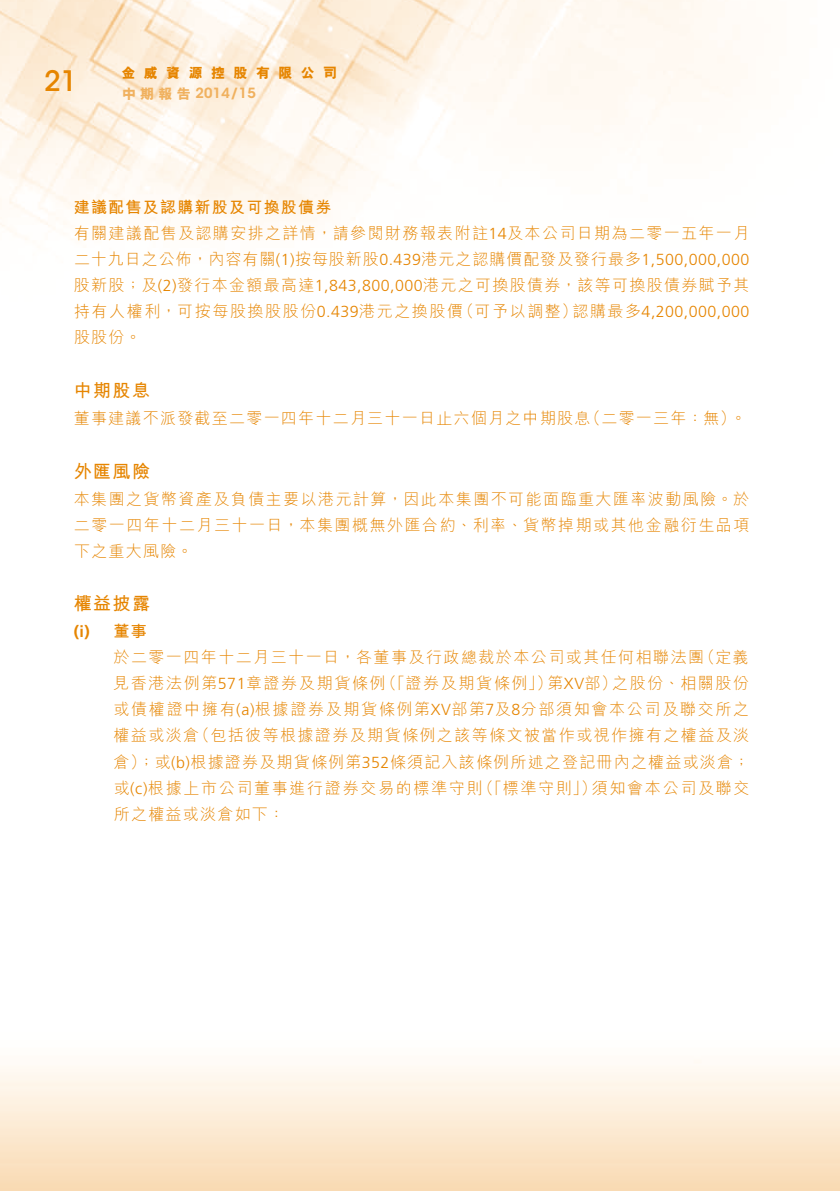
<style>
.page{position:relative;width:840px;height:1191px;background:#fff}
.page>*{position:absolute;margin:0;border:0;box-sizing:border-box;transform-origin:0 0}
.t1{font:500 28px "ITC Avant Garde Std";color:#e68500}
.t2{font:700 18px "M Hei HK";letter-spacing:.08em;color:#e68500}
.t3{font:300 16px/26px "M Hei HK";letter-spacing:.09em;color:#e68500}
.t4{font:300 16px "Frutiger LT Std";letter-spacing:.03em;color:#e68500}
.t5{font:700 16px "Frutiger LT Std";color:#e68500}
.t6{font:700 16px "M Hei HK";color:#e68500}
.t7{font:600 14px "ITC Avant Garde Std";letter-spacing:.02em;color:#f0b15f}
.t8{font:800 14px "M Hei HK";letter-spacing:.6em;color:#e68500}
.s1{font-family:"M Hei HK";font-weight:800}
.s2{font-weight:700}
.s3{font-family:"Frutiger LT Std"}
.s4{font-family:"M Hei HK"}
</style>
<div class="page">
<img style="left:0;top:0;width:839px;height:1191px">
<h1 class="t1" style="left:44px;top:64px;width:35px">21</h1>
<p class="t8" style="left:121px;top:64px;width:217px">金威資源控股有限公司</p>
<p class="t7" style="left:122px;top:84px;width:135px"><span class="s1">中期報告</span> 2014/15</p>
<p class="t3" style="left:74px;top:193px;width:676px"><span class="s2">建議配售及認購新股及可換股債券<br></span>有關建議配售及認購安排之詳情，請參閱財務報表附註<span class="s3">14</span>及本公司日期為二零一五年一月二十九日之公佈，內容有關 <span class="s3">)1(</span> 按每股新股<span class="s3">0.439</span>港元之認購價配發及發行最多<span class="s3">1,500,000,000</span>股新股；及 <span class="s3">)2(</span> 發行本金額最高達<span class="s3">1,843,800,000</span>港元之可換股債券，該等可換股債券賦予其</p>
<p class="t4" style="left:572px;top:302px;width:178px"><span class="s4">認購最多</span>4,200,000,000</p>
<p class="t3" style="left:458px;top:297px;width:121px">（可予以調整）</p>
<p class="t3" style="left:74px;top:297px;width:390px">持有人權利，可按每股換股股份<span class="s3">0.439</span>港元之換股價股股份。</p>
<p class="t2" style="left:74px;top:377px;width:78px">中期股息</p>
<p class="t3" style="left:584px;top:404px;width:152px">（二零一三年：無(</p>
<p class="t3" style="left:74px;top:404px;width:518px">董事建議不派發截至二零一四年十二月三十一日止六個月之中期股息</p>
<p class="t2" style="left:74px;top:458px;width:78px">外匯風險</p>
<p class="t3" style="left:74px;top:485px;width:676px;text-align:justify">本集團之貨幣資產及負債主要以港元計算，因此本集團不可能面臨重大匯率波動風險。於二零一四年十二月三十一日，本集團概無外匯合約、利率、貨幣掉期或其他金融衍生品項下之重大風險。</p>
<p class="t2" style="left:74px;top:590px;width:78px">權益披露</p>
<p class="t6" style="left:113px;top:620px;width:35px">董事</p>
<p class="t3" style="left:730px;top:404px;width:17px">。</p>
<p class="t5" style="left:74px;top:622px;width:17px">)i(</p>
<p class="t3" style="left:698px;top:644px;width:51px">（定義</p>
<p class="t3" style="left:611px;top:644px;width:138px;text-indent:-498px">於二零一四年十二月三十一日，各董事及行政總裁於本公司或其任何相聯法團<br>之股份、相關股份</p>
<p class="t3" style="left:380px;top:670px;width:173px">（「證券及期貨條例」）</p>
<p class="t3" style="left:547px;top:670px;width:71px">第<span class="s3">XV</span>部）</p>
<p class="t3" style="left:113px;top:670px;width:274px">見香港法例第<span class="s3">571</span>章證券及期貨條例</p>
<p class="t3" style="left:113px;top:696px;width:636px">或債權證中擁有 <span class="s3">)a(</span> 根據證券及期貨條例第<span class="s3">XV</span>部第 及<span class="s3">7 8</span>分部須知會本公司及聯交所之</p>
<p class="t3" style="left:194px;top:722px;width:556px">（包括彼等根據證券及期貨條例之該等條文被當作或視作擁有之權益及淡</p>
<p class="t3" style="left:113px;top:722px;width:87px">權益或淡倉</p>
<p class="t3" style="left:113px;top:748px;width:637px">倉）；或 <span class="s3">)b(</span> 根據證券及期貨條例第<span class="s3">352</span>條須記入該條例所述之登記冊內之權益或淡倉;</p>
<p class="t3" style="left:591px;top:774px;width:159px">須知會本公司及聯交</p>
<p class="t3" style="left:477px;top:774px;width:120px">（「標準守則」）</p>
<p class="t3" style="left:114px;top:774px;width:370px">或 <span class="s3">)c(</span> 根據上市公司董事進行證券交易的標準守則所之權益或淡倉如下：</p>
</div>
